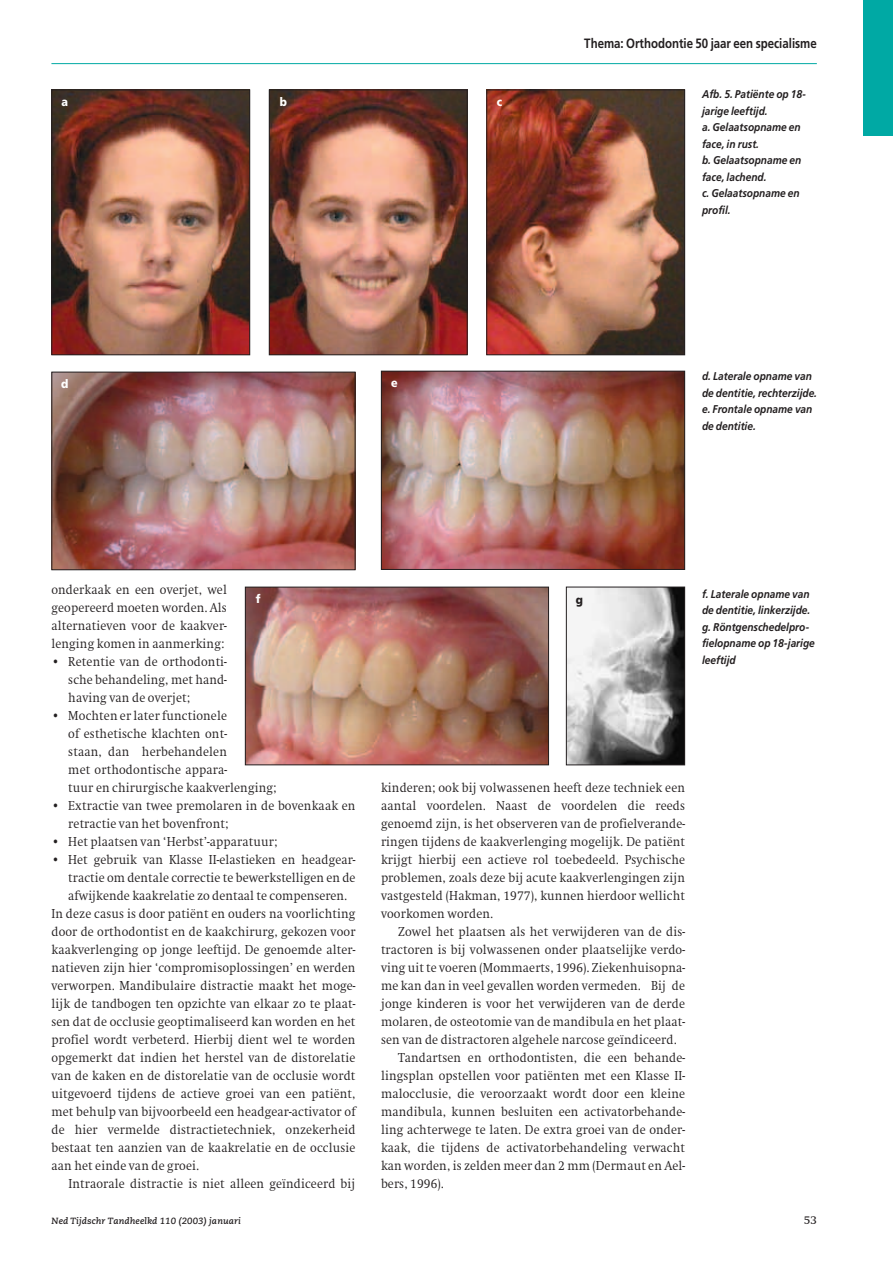
<style>
.page{position:relative;width:893px;height:1263px;background:#fff}
.page>*{position:absolute;margin:0;border:0;box-sizing:border-box;transform-origin:0 0}
.t1{font:300 13.5px/18px "Swift";letter-spacing:.01em;color:#231f20;text-align:justify;scale:.92 1}
.t2{font:700 13.5px "Frutiger";color:#231f20;scale:.85 1}
.t3{font:900 12px "Frutiger";color:#fff;scale:.9 1}
.t4{font:12px "Swift";color:#231f20}
.t5{font:900 12px "Frutiger";color:#231f20;scale:.9 1}
.t6{font:italic 700 11.25px/16.5px "Frutiger";color:#231f20;scale:.9 1}
.t7{font:italic 700 9px "Caecilia";letter-spacing:.01em;color:#231f20}
</style>
<div class="page">
<div style="left:864px;top:0;width:29px;height:136px;background:#00a9a4"></div>
<hr style="left:51px;top:63px;width:766px;height:1px;background:#00a9a4">
<img style="left:53px;top:92px;width:195px;height:261px">
<div style="left:51px;top:90px;width:199px;height:265px;border:1px solid #231f20"></div>
<img style="left:271px;top:92px;width:195px;height:261px">
<div style="left:269px;top:90px;width:199px;height:265px;border:1px solid #231f20"></div>
<img style="left:488px;top:92px;width:195px;height:261px">
<div style="left:486px;top:90px;width:199px;height:265px;border:1px solid #231f20"></div>
<img style="left:53px;top:374px;width:300px;height:194px">
<div style="left:51px;top:372px;width:304px;height:198px;border:1px solid #231f20"></div>
<img style="left:383px;top:373px;width:300px;height:195px">
<div style="left:381px;top:371px;width:304px;height:199px;border:1px solid #231f20"></div>
<img style="left:568px;top:589px;width:115px;height:174px">
<div style="left:566px;top:587px;width:119px;height:178px;border:1px solid #231f20"></div>
<img style="left:247px;top:589px;width:300px;height:174px">
<div style="left:245px;top:587px;width:304px;height:178px;border:1px solid #231f20"></div>
<p class="t3" style="left:62px;top:97px;width:9px">a</p>
<p class="t3" style="left:280px;top:97px;width:10px">b</p>
<p class="t3" style="left:497px;top:97px;width:8px">c</p>
<p class="t3" style="left:61px;top:379px;width:10px">d</p>
<p class="t3" style="left:391px;top:378px;width:9px">e</p>
<p class="t2" style="left:584px;top:38px;width:275px">Thema: Orthodontie 50 jaar een specialisme</p>
<p class="t6" style="left:702px;top:87px;width:117px">Afb. 5. Patiënte op 18- jarige leeftijd.<br>a. Gelaatsopname en face, in rust.<br>b. Gelaatsopname en face, lachend.<br>c. Gelaatsopname en profil.</p>
<p class="t6" style="left:702px;top:369px;width:129px">d. Laterale opname van de dentitie, rechterzijde. e. Frontale opname van de dentitie.</p>
<p class="t1" style="left:51px;top:581px;width:192px">onderkaak en een overjet, wel geopereerd moeten worden. Als alternatieven voor de kaakver&shy;lenging komen in aanmerking:</p>
<p class="t1" style="left:68px;top:653px;width:174px;text-indent:-17px">• Retentie van de orthodonti&shy;sche behandeling, met hand&shy;having van de overjet;</p>
<p class="t1" style="left:68px;top:707px;width:228px;text-align:left;text-indent:-17px">• Mochten er later functionele<br>of esthetische klachten ont-<br>staan, dan herbehandelen<br>met orthodontische appara-<br>tuur en chirurgische kaakverlenging;</p>
<p class="t1" style="left:68px;top:797px;width:314px;text-indent:-17px">• Extractie van twee premolaren in de bovenkaak en retractie van het bovenfront;</p>
<p class="t1" style="left:51px;top:833px;width:247px">• Het plaatsen van ‘Herbst’-apparatuur;</p>
<p class="t1" style="left:51px;top:851px;width:332px">• Het gebruik van Klasse II-elastieken en headgear-</p>
<p class="t1" style="left:68px;top:869px;width:314px">tractie om dentale correctie te bewerkstelligen en de</p>
<p class="t1" style="left:68px;top:887px;width:305px">afwijkende kaakrelatie zo dentaal te compenseren.</p>
<p class="t1" style="left:51px;top:905px;width:332px">In deze casus is door patiënt en ouders na voorlichting</p>
<p class="t1" style="left:51px;top:923px;width:332px">door de orthodontist en de kaakchirurg, gekozen voor</p>
<p class="t1" style="left:51px;top:941px;width:332px">kaakverlenging op jonge leeftijd. De genoemde alter-</p>
<p class="t1" style="left:51px;top:959px;width:332px">natieven zijn hier ‘compromisoplossingen’ en werden</p>
<p class="t1" style="left:51px;top:977px;width:332px">verworpen. Mandibulaire distractie maakt het moge-</p>
<p class="t1" style="left:51px;top:995px;width:332px">lijk de tandbogen ten opzichte van elkaar zo te plaat-</p>
<p class="t1" style="left:51px;top:1013px;width:332px">sen dat de occlusie geoptimaliseerd kan worden en het</p>
<p class="t1" style="left:51px;top:1031px;width:332px">profiel wordt verbeterd. Hierbij dient wel te worden</p>
<p class="t1" style="left:51px;top:1049px;width:332px">opgemerkt dat indien het herstel van de distorelatie</p>
<p class="t1" style="left:51px;top:1067px;width:332px">van de kaken en de distorelatie van de occlusie wordt</p>
<p class="t1" style="left:51px;top:1085px;width:332px">uitgevoerd tijdens de actieve groei van een patiënt,</p>
<p class="t1" style="left:51px;top:1103px;width:332px">met behulp van bijvoorbeeld een headgear-activator of</p>
<p class="t1" style="left:51px;top:1121px;width:332px">de hier vermelde distractietechniek, onzekerheid</p>
<p class="t1" style="left:51px;top:1139px;width:332px">bestaat ten aanzien van de kaakrelatie en de occlusie</p>
<p class="t1" style="left:51px;top:1157px;width:162px">aan het einde van de groei.</p>
<p class="t1" style="left:68px;top:1175px;width:313px">Intraorale distractie is niet alleen geïndiceerd bij</p>
<p class="t3" style="left:256px;top:594px;width:7px">f</p>
<p class="t5" style="left:576px;top:595px;width:10px">g</p>
<p class="t1" style="left:381px;top:779px;width:332px">kinderen; ook bij volwassenen heeft deze techniek een aantal voordelen. Naast de voordelen die reeds genoemd zijn, is het observeren van de profielverande&shy;ringen tijdens de kaakverlenging mogelijk. De patiënt krijgt hierbij een actieve rol toebedeeld. Psychische problemen, zoals deze bij acute kaakverlengingen zijn vastgesteld (Hakman, 1977), kunnen hierdoor wellicht voorkomen worden.</p>
<p class="t1" style="left:398px;top:923px;width:313px">Zowel het plaatsen als het verwijderen van de dis-</p>
<p class="t1" style="left:381px;top:941px;width:332px">tractoren is bij volwassenen onder plaatselijke verdo-</p>
<p class="t1" style="left:381px;top:959px;width:332px">ving uit te voeren (Mommaerts, 1996). Ziekenhuisopna-</p>
<p class="t1" style="left:381px;top:977px;width:332px">me kan dan in veel gevallen worden vermeden. Bij de</p>
<p class="t1" style="left:381px;top:995px;width:332px">jonge kinderen is voor het verwijderen van de derde</p>
<p class="t1" style="left:381px;top:1013px;width:332px">molaren, de osteotomie van de mandibula en het plaat-</p>
<p class="t1" style="left:381px;top:1031px;width:323px">sen van de distractoren algehele narcose geïndiceerd.</p>
<p class="t1" style="left:398px;top:1049px;width:313px">Tandartsen en orthodontisten, die een behande-</p>
<p class="t1" style="left:381px;top:1067px;width:332px">lingsplan opstellen voor patiënten met een Klasse II-</p>
<p class="t1" style="left:381px;top:1085px;width:332px">malocclusie, die veroorzaakt wordt door een kleine</p>
<p class="t1" style="left:381px;top:1103px;width:332px">mandibula, kunnen besluiten een activatorbehande-</p>
<p class="t1" style="left:381px;top:1121px;width:332px">ling achterwege te laten. De extra groei van de onder-</p>
<p class="t1" style="left:381px;top:1139px;width:332px">kaak, die tijdens de activatorbehandeling verwacht</p>
<p class="t1" style="left:381px;top:1157px;width:332px">kan worden, is zelden meer dan 2 mm (Dermaut en Ael-</p>
<p class="t1" style="left:381px;top:1175px;width:70px">bers, 1996).</p>
<p class="t6" style="left:702px;top:586px;width:127px">f. Laterale opname van de dentitie, linkerzijde. g. Röntgenschedelpro&shy;fielopname op 18-jarige leeftijd</p>
<p class="t7" style="left:51px;top:1217px;width:191px">Ned Tijdschr Tandheelkd 110 (2003) januari</p>
<p class="t4" style="left:804px;top:1215px;width:15px">53</p>
</div>
